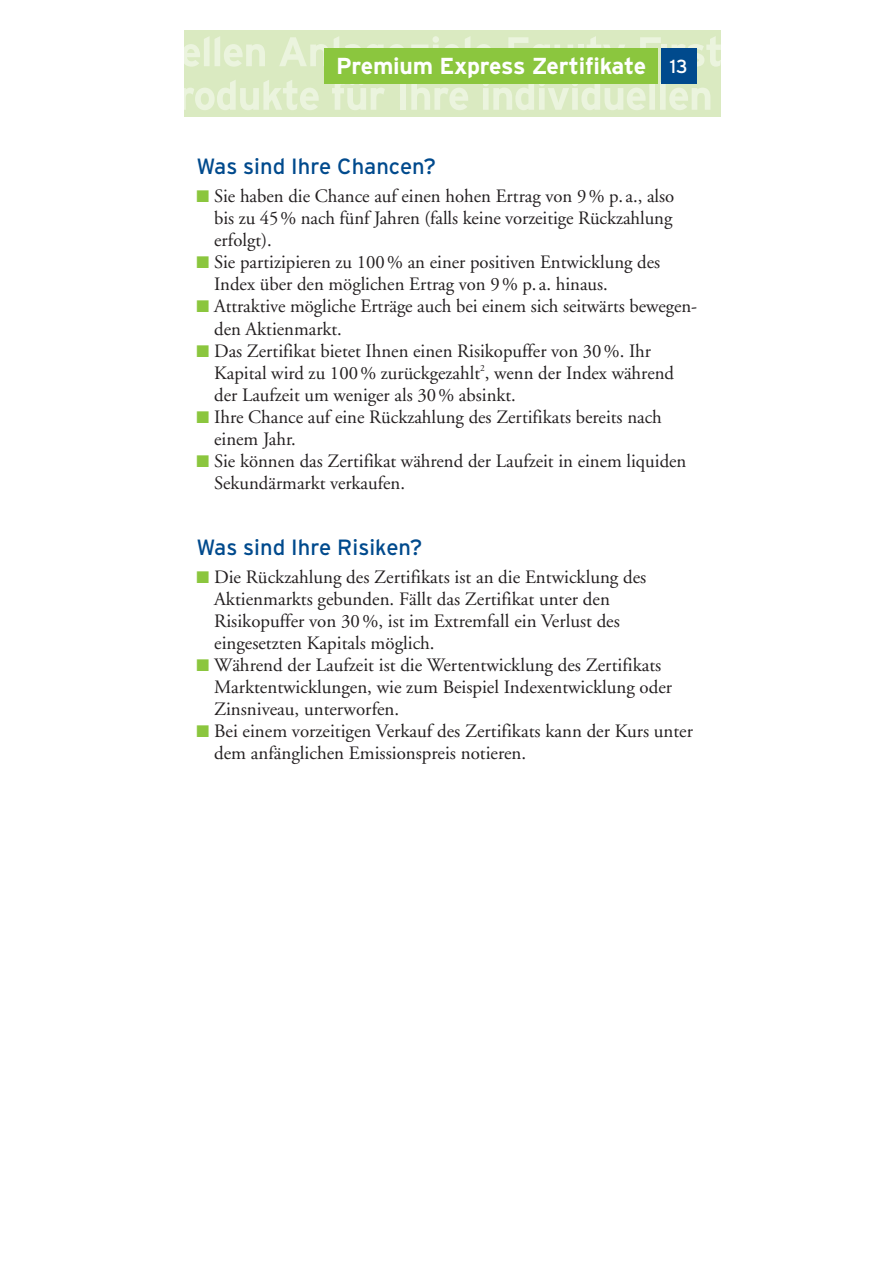
<style>
.page{position:relative;width:893px;height:1263px;background:#fff}
.page>*{position:absolute;margin:0;border:0;box-sizing:border-box;transform-origin:0 0}
.t1{font:700 23.1px "Interstate";letter-spacing:-.01em;color:#fff}
.t2{font:22.05px "Interstate";color:#004a8d}
.t3{font:18.9px/22px "Adobe Garamond LT";color:#231f20}
.s1{font-weight:400;font-size:18.9px}
.s2{color:#8bc63e}
</style>
<div class="page">
<div style="left:184px;top:31px;width:536px;height:86px;background:#daeac1"></div>
<svg style="left:184px;top:36px;width:536px;height:74px"></svg>
<div style="left:661px;top:49px;width:35px;height:35px;background:#004a8d"></div>
<div style="left:324px;top:49px;width:334px;height:35px;background:#8bc63e"></div>
<p class="t1" style="left:336px;top:58px;width:353px">Premium Express Zertifikate <span class="s1">13</span></p>
<p class="t2" style="left:196px;top:158px;width:241px">Was sind Ihre Chancen?</p>
<p class="t3" style="left:214px;top:187px;width:461px;text-align:justify;text-indent:-18px"><span class="s2">■</span> Sie haben die Chance auf einen hohen Ertrag von 9 % p. a., also bis zu 45% nach fünf Jahren (falls keine vorzeitige Rückzahlung erfolgt).</p>
<p class="t3" style="left:214px;top:253px;width:447px;text-indent:-18px"><span class="s2">■</span> Sie partizipieren zu 100 % an einer positiven Entwicklung des<br>Index über den möglichen Ertrag von 9 % p. a. hinaus.</p>
<p class="t3" style="left:214px;top:297px;width:484px;text-indent:-18px"><span class="s2">■</span> Attraktive mögliche Erträge auch bei einem sich seitwärts bewegen&shy;den Aktienmarkt.</p>
<p class="t3" style="left:214px;top:341px;width:461px;text-indent:-18px"><span class="s2">■</span> Das Zertifikat bietet Ihnen einen Risikopuffer von 30 %. Ihr<br>Kapital wird zu 100 % zurückgezahlt<sup>2</sup>, wenn der Index während der Laufzeit um weniger als 30 % absinkt.</p>
<p class="t3" style="left:214px;top:407px;width:449px;text-indent:-18px"><span class="s2">■</span> Ihre Chance auf eine Rückzahlung des Zertifikats bereits nach einem Jahr.</p>
<p class="t3" style="left:214px;top:451px;width:473px;text-indent:-18px"><span class="s2">■</span> Sie können das Zertifikat während der Laufzeit in einem liquiden<br>Sekundärmarkt verkaufen.</p>
<p class="t2" style="left:196px;top:539px;width:227px">Was sind Ihre Risiken?</p>
<p class="t3" style="left:214px;top:568px;width:433px;text-indent:-18px"><span class="s2">■</span> Die Rückzahlung des Zertifikats ist an die Entwicklung des Aktienmarkts gebunden. Fällt das Zertifikat unter den Risikopuffer von 30 %, ist im Extremfall ein Verlust des eingesetzten Kapitals möglich.</p>
<p class="t3" style="left:214px;top:656px;width:459px;text-indent:-18px"><span class="s2">■</span> Während der Laufzeit ist die Wertentwicklung des Zertifikats<br>Marktentwicklungen, wie zum Beispiel Indexentwicklung oder<br>Zinsniveau, unterworfen.</p>
<p class="t3" style="left:214px;top:722px;width:480px;text-indent:-18px"><span class="s2">■</span> Bei einem vorzeitigen Verkauf des Zertifikats kann der Kurs unter dem anfänglichen Emissionspreis notieren.</p>
</div>
